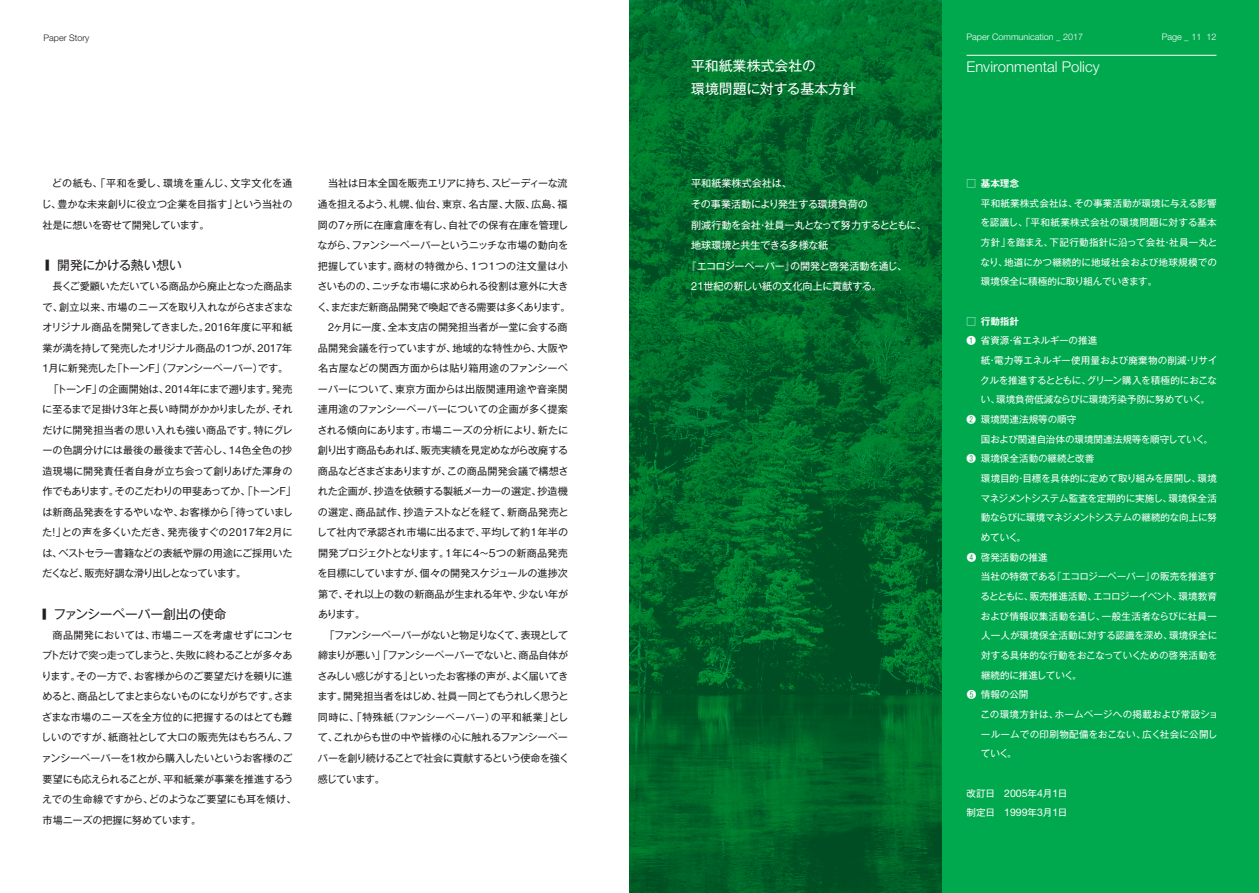
<style>
.page{position:relative;width:1259px;height:893px;background:#fff}
.page>*{position:absolute;margin:0;border:0;box-sizing:border-box;transform-origin:0 0}
.t1{font:300 14.85px "Helvetica Neue";letter-spacing:.005em;color:#fff}
.t2{font:13.8px/22.4px "Gothic MB101 Pro";color:#fff}
.t3{font:12.75px "Gothic MB101 Pro";letter-spacing:-.01em;color:#231f20;scale:.3 1}
.t4{font:12.75px "Gothic MB101 Pro";letter-spacing:-.03em;color:#231f20;scale:.3 1}
.t5{font:10.05px/20.5px "Gothic MB101 Pro";letter-spacing:-.015em;color:#231f20;text-align:justify}
.t6{font:10.05px "Gothic MB101 Pro";letter-spacing:-.035em;color:#231f20}
.t7{font:10.05px "Gothic MB101 Pro";letter-spacing:.02em;color:#231f20}
.t8{font:10.05px "Gothic MB101 Pro";letter-spacing:.01em;color:#231f20}
.t9{font:10.05px "Gothic MB101 Pro";letter-spacing:-.01em;color:#fff}
.t10{font:10.05px "Gothic MB101 Pro";letter-spacing:.005em;color:#231f20}
.t11{font:10.05px "Gothic MB101 Pro";letter-spacing:-.06em;color:#231f20}
.t12{font:10.05px "Gothic MB101 Pro";letter-spacing:-.035em;color:#fff}
.t13{font:10.05px "Gothic MB101 Pro";letter-spacing:-.055em;color:#231f20}
.t14{font:10.05px "Gothic MB101 Pro";letter-spacing:-.05em;color:#231f20}
.t15{font:10.05px "Gothic MB101 Pro";letter-spacing:-.04em;color:#231f20}
.t16{font:10.05px "Gothic MB101 Pro";letter-spacing:.045em;color:#231f20}
.t17{font:10.05px "Gothic MB101 Pro";letter-spacing:-.095em;color:#231f20}
.t18{font:9.6px/19.6px "Gothic MB101 Pro";letter-spacing:-.005em;color:#fff;text-align:justify}
.t19{font:9.6px "Gothic MB101 Pro";letter-spacing:.015em;color:#fff}
.t20{font:9.6px "Gothic MB101 Pro";letter-spacing:-.035em;color:#fff}
.t21{font:9.6px "Gothic MB101 Pro";letter-spacing:-.03em;color:#fff}
.t22{font:9.6px "Gothic MB101 Pro";letter-spacing:.02em;color:#fff}
.t23{font:9.6px "Gothic MB101 Pro";letter-spacing:.025em;color:#fff}
.t24{font:9.6px "Gothic MB101 Pro";letter-spacing:-.025em;color:#fff}
.t25{font:700 9.6px "Gothic MB101 Pro De";color:#fff}
.t26{font:300 9px "Helvetica Neue";color:#fff}
.t27{font:300 9px "Helvetica Neue";color:#231f20}
.s1{font-family:"Helvetica Neue";font-size:11.1px}
.s2{font-size:9.6px}
.s3{font-family:"Helvetica Neue";font-size:10.5px}
</style>
<div class="page">
<svg style="left:629px;top:1px;width:629px;height:891px;background:#00873c"></svg>
<hr style="left:966px;top:55px;width:250px;height:1px;background:#fff">
<hr style="left:0;top:0;width:1259px;height:1px;background:#ed028c">
<hr style="left:0;top:892px;width:1259px;height:1px;background:#ed028c">
<hr style="left:0;top:0;width:1px;height:893px;background:#ed028c">
<hr style="left:1258px;top:0;width:1px;height:893px;background:#ed028c">
<p class="t27" style="left:43px;top:32px;width:48px">Paper Story</p>
<p class="t5" style="left:41px;top:172px;width:253px;text-indent:11px">どの紙も、「平和を愛し、環境を重んじ、文字文化を通じ、豊かな未来創りに役立つ企業を目指す」という当社の社是に想いを寄せて開発しています。</p>
<p class="t4" style="left:46px;top:254px;width:456px">■ 開発にかける熱い想い</p>
<p class="t5" style="left:53px;top:275px;width:242px">長くご愛顧いただいている商品から廃止となった商品ま</p>
<p class="t5" style="left:42px;top:295px;width:252px">で、創立以来、市場のニーズを取り入れながらさまざまな</p>
<p class="t5" style="left:42px;top:316px;width:251px">オリジナル商品を開発してきました。<span class="s1">2016</span>年度に平和紙</p>
<p class="t5" style="left:43px;top:336px;width:251px">業が満を持して発売したオリジナル商品の<span class="s1">1</span>つが、<span class="s1">2017</span>年</p>
<p class="t5" style="left:43px;top:357px;width:247px"><span class="s1">1</span>月に新発売した「トーン<span class="s1">F</span>」（ファンシーペーパー）です。</p>
<p class="t5" style="left:49px;top:377px;width:245px">「トーン<span class="s1">F</span>」の企画開始は、<span class="s1">2014</span>年にまで遡ります。発売</p>
<p class="t5" style="left:42px;top:398px;width:252px">に至るまで足掛け<span class="s1">3</span>年と長い時間がかかりましたが、それ</p>
<p class="t7" style="left:42px;top:421px;width:252px">だけに開発担当者の思い入れも強い商品です。特にグレ</p>
<p class="t10" style="left:42px;top:442px;width:251px">ーの色調分けには最後の最後まで苦心し、<span class="s1">14</span>色全色の抄</p>
<p class="t5" style="left:43px;top:459px;width:251px">造現場に開発責任者自身が立ち会って創りあげた渾身の</p>
<p class="t13" style="left:43px;top:483px;width:255px">作でもあります。そのこだわりの甲斐あってか、「トーン<span class="s1">F</span>」</p>
<p class="t5" style="left:42px;top:500px;width:252px">は新商品発表をするやいなや、お客様から「待っていまし</p>
<p class="t5" style="left:42px;top:521px;width:252px">た！」との声を多くいただき、発売後すぐの<span class="s1">2017</span>年<span class="s1">2</span>月に</p>
<p class="t5" style="left:42px;top:541px;width:252px">は、ベストセラー書籍などの表紙や扉の用途にご採用いた</p>
<p class="t17" style="left:42px;top:565px;width:206px">だくなど、販売好調な滑り出しとなっています。</p>
<p class="t3" style="left:43px;top:603px;width:615px">■ ファンシーペーパー創出の使命</p>
<p class="t5" style="left:41px;top:623px;width:257px;text-align:left;text-indent:11px">商品開発においては、市場ニーズを考慮せずにコンセプトだけで突っ走ってしまうと、失敗に終わることが多々あります。その一方で、お客様からのご要望だけを頼りに進めると、商品としてまとまらないものになりがちです。さまざまな市場のニーズを全方位的に把握するのはとても難しいのですが、紙商社として大口の販売先はもちろん、ファンシーペーパーを<span class="s1">1</span>枚から購入したいというお客様のご要望にも応えられることが、平和紙業が事業を推進するうえでの生命線ですから、どのようなご要望にも耳を傾け、市場ニーズの把握に努めています。</p>
<p class="t5" style="left:328px;top:172px;width:241px">当社は日本全国を販売エリアに持ち、スピーディーな流</p>
<p class="t10" style="left:318px;top:196px;width:251px">通を担えるよう、札幌、仙台、東京、名古屋、大阪、広島、福</p>
<p class="t5" style="left:318px;top:213px;width:252px">岡の７ヶ所に在庫倉庫を有し、自社での保有在庫を管理し</p>
<p class="t5" style="left:317px;top:234px;width:252px">ながら、ファンシーペーパーというニッチな市場の動向を</p>
<p class="t8" style="left:318px;top:257px;width:251px">把握しています。商材の特徴から、１つ１つの注文量は小</p>
<p class="t5" style="left:317px;top:275px;width:252px">さいものの、ニッチな市場に求められる役割は意外に大き</p>
<p class="t5" style="left:317px;top:295px;width:255px">く、まだまだ新商品開発で喚起できる需要は多くあります。</p>
<p class="t5" style="left:328px;top:316px;width:241px"><span class="s1">2</span>ヶ月に一度、全本支店の開発担当者が一堂に会する商</p>
<p class="t5" style="left:318px;top:336px;width:251px">品開発会議を行っていますが、地域的な特性から、大阪や</p>
<p class="t8" style="left:318px;top:360px;width:251px">名古屋などの関西方面からは貼り箱用途のファンシーペ</p>
<p class="t7" style="left:318px;top:380px;width:251px">ーパーについて、東京方面からは出版関連用途や音楽関</p>
<p class="t8" style="left:318px;top:401px;width:251px">連用途のファンシーペーパーについての企画が多く提案</p>
<p class="t5" style="left:317px;top:418px;width:252px">される傾向にあります。市場ニーズの分析により、新たに</p>
<p class="t6" style="left:318px;top:442px;width:252px">創り出す商品もあれば、販売実績を見定めながら改廃する</p>
<p class="t5" style="left:318px;top:459px;width:252px">商品などさまざまありますが、この商品開発会議で構想さ</p>
<p class="t5" style="left:318px;top:480px;width:251px">れた企画が、抄造を依頼する製紙メーカーの選定、抄造機</p>
<p class="t7" style="left:318px;top:504px;width:252px">の選定、商品試作、抄造テストなどを経て、新商品発売と</p>
<p class="t5" style="left:317px;top:521px;width:253px">して社内で承認され市場に出るまで、平均して約１年半の</p>
<p class="t14" style="left:318px;top:545px;width:251px">開発プロジェクトとなります。１年に４～５つの新商品発売</p>
<p class="t5" style="left:317px;top:562px;width:252px">を目標にしていますが、個々の開発スケジュールの進捗次</p>
<p class="t5" style="left:318px;top:582px;width:252px">第で、それ以上の数の新商品が生まれる年や、少ない年が</p>
<p class="t5" style="left:318px;top:603px;width:49px">あります。</p>
<p class="t11" style="left:325px;top:627px;width:245px">「ファンシーペーパーがないと物足りなくて、表現として</p>
<p class="t6" style="left:318px;top:647px;width:251px">締まりが悪い」「ファンシーペーパーでないと、商品自体が</p>
<p class="t15" style="left:317px;top:668px;width:252px">さみしい感じがする」といったお客様の声が、よく届いてき</p>
<p class="t11" style="left:317px;top:688px;width:253px">ます。開発担当者をはじめ、社員一同とてもうれしく思うと</p>
<p class="t16" style="left:318px;top:709px;width:252px">同時に、「特殊紙<span class="s2">（ファンシーペーパー）</span>の平和紙業」とし</p>
<p class="t5" style="left:318px;top:726px;width:251px">て、これからも世の中や皆様の心に触れるファンシーペー</p>
<p class="t6" style="left:318px;top:750px;width:253px">パーを創り続けることで社会に貢献するという使命を強く</p>
<p class="t5" style="left:318px;top:767px;width:68px">感じています。</p>
<h2 class="t2" style="left:691px;top:53px;width:167px">平和紙業株式会社の<br>環境問題に対する基本方針</h2>
<p class="t9" style="left:691px;top:175px;width:102px">平和紙業株式会社は、</p>
<p class="t9" style="left:691px;top:196px;width:178px">その事業活動により発生する環境負荷の</p>
<p class="t12" style="left:691px;top:216px;width:237px">削減行動を会社・社員一丸となって努力するとともに、</p>
<p class="t12" style="left:691px;top:237px;width:139px">地球環境と共生できる多様な紙</p>
<p class="t9" style="left:686px;top:257px;width:223px">『エコロジーペーパー』の開発と啓発活動を通じ、</p>
<p class="t9" style="left:691px;top:278px;width:192px"><span class="s1">21</span>世紀の新しい紙の文化向上に貢献する。</p>
<p class="t26" style="left:966px;top:32px;width:118px">Paper Communication _ 2017</p>
<p class="t26" style="left:1161px;top:32px;width:56px">Page _ 11 12</p>
<h1 class="t1" style="left:966px;top:58px;width:135px">Environmental Policy</h1>
<p class="t25" style="left:966px;top:175px;width:54px">□ 基本理念</p>
<p class="t18" style="left:980px;top:192px;width:239px">平和紙業株式会社は、その事業活動が環境に与える影響を認識し、「平和紙業株式会社の環境問題に対する基本方針」を踏まえ、下記行動指針に沿って会社・社員一丸となり、地道にかつ継続的に地域社会および地球規模での環境保全に積極的に取り組んでいきます。</p>
<p class="t25" style="left:966px;top:313px;width:54px">□ 行動指針</p>
<p class="t18" style="left:966px;top:330px;width:132px">❶ 省資源・省エネルギーの推進</p>
<p class="t19" style="left:981px;top:352px;width:238px">紙・電力等エネルギー使用量および廃棄物の削減・リサイ</p>
<p class="t21" style="left:980px;top:372px;width:238px">クルを推進するとともに、グリーン購入を積極的におこな</p>
<p class="t18" style="left:981px;top:389px;width:231px">い、環境負荷低減ならびに環境汚染予防に努めていく。</p>
<p class="t18" style="left:966px;top:408px;width:111px">❷ 環境関連法規等の順守</p>
<p class="t18" style="left:981px;top:428px;width:234px">国および関連自治体の環境関連法規等を順守していく。</p>
<p class="t18" style="left:966px;top:448px;width:129px">❸ 環境保全活動の継続と改善</p>
<p class="t18" style="left:981px;top:467px;width:237px">環境目的・目標を具体的に定めて取り組みを展開し、環境</p>
<p class="t18" style="left:980px;top:487px;width:238px">マネジメントシステム監査を定期的に実施し、環境保全活</p>
<p class="t20" style="left:981px;top:510px;width:237px">動ならびに環境マネジメントシステムの継続的な向上に努</p>
<p class="t18" style="left:981px;top:526px;width:47px">めていく。</p>
<p class="t18" style="left:966px;top:546px;width:82px">❹ 啓発活動の推進</p>
<p class="t18" style="left:981px;top:565px;width:237px">当社の特徴である『エコロジーペーパー』の販売を推進す</p>
<p class="t20" style="left:980px;top:588px;width:238px">るとともに、販売推進活動、エコロジーイベント、環境教育</p>
<p class="t22" style="left:981px;top:608px;width:237px">および情報収集活動を通じ、一般生活者ならびに社員一</p>
<p class="t19" style="left:981px;top:628px;width:238px">人一人が環境保全活動に対する認識を深め、環境保全に</p>
<p class="t18" style="left:981px;top:644px;width:238px">対する具体的な行動をおこなっていくための啓発活動を</p>
<p class="t24" style="left:981px;top:667px;width:102px">継続的に推進していく。</p>
<p class="t18" style="left:966px;top:683px;width:63px">❺ 情報の公開</p>
<p class="t23" style="left:980px;top:706px;width:239px">この環境方針は、ホームページへの掲載および常設ショ</p>
<p class="t19" style="left:981px;top:726px;width:238px">ールームでの印刷物配備をおこない、広く社会に公開し</p>
<p class="t18" style="left:981px;top:742px;width:37px">ていく。</p>
<p class="t18" style="left:966px;top:782px;width:102px">改訂日 <span class="s3">2005</span>年<span class="s3">4</span>月<span class="s3">1</span>日制定日 <span class="s3">1999</span>年<span class="s3">3</span>月<span class="s3">1</span>日</p>
</div>
